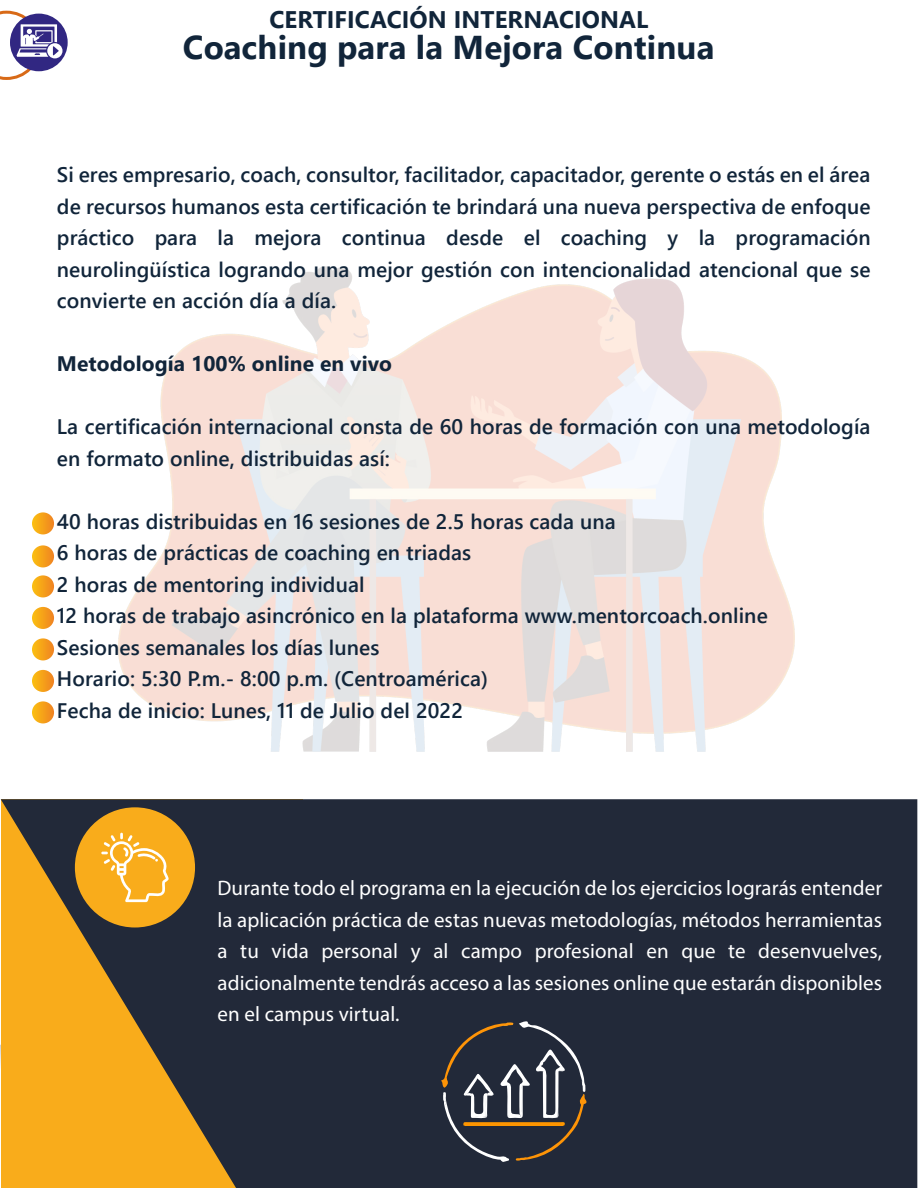
<style>
.page{position:relative;width:918px;height:1188px;background:#fff}
.page>*{position:absolute;margin:0;border:0;box-sizing:border-box;transform-origin:0 0}
.t1{font:700 33px "Segoe UI";letter-spacing:.005em;color:#11253a}
.t2{font:700 24px "Segoe UI";letter-spacing:.005em;color:#11253a}
.t3{font:600 21px/31.5px "Segoe UI";letter-spacing:.005em;color:#11253a}
.t4{font:21px/31.5px "Myriad Pro";letter-spacing:.005em;color:#fff;text-align:justify}
.t5{font:700 21px "Segoe UI";letter-spacing:.005em;color:#11253a}
</style>
<div class="page">
<img style="left:118px;top:266px;width:677px;height:486px">
<svg style="left:0;top:1045px;width:1px;height:20px"></svg>
<svg style="left:1px;top:799px;width:916px;height:389px;background:#403b34"></svg>
<div style="left:75px;top:807px;width:120px;height:121px;background:#f9ac1b;border-radius:50%"></div>
<svg style="left:101px;top:833px;width:68px;height:69px"></svg>
<svg style="left:32px;top:512px;width:22px;height:22px"></svg>
<svg style="left:32px;top:545px;width:22px;height:22px"></svg>
<svg style="left:32px;top:575px;width:22px;height:22px"></svg>
<svg style="left:32px;top:607px;width:22px;height:22px"></svg>
<svg style="left:32px;top:638px;width:22px;height:22px"></svg>
<svg style="left:32px;top:670px;width:22px;height:22px"></svg>
<svg style="left:32px;top:701px;width:22px;height:22px"></svg>
<svg style="left:10px;top:14px;width:58px;height:57px"></svg>
<svg style="left:0;top:11px;width:63px;height:69px"></svg>
<svg style="left:441px;top:1021px;width:146px;height:142px;background:#414148"></svg>
<p class="t2" style="left:269px;top:-3px;width:381px">CERTIFICACIÓN INTERNACIONAL</p>
<h1 class="t1" style="left:183px;top:17px;width:533px">Coaching para la Mejora Continua</h1>
<p class="t3" style="left:57px;top:157px;width:815px;text-align:justify">Si eres empresario, coach, consultor, facilitador, capacitador, gerente o estás en el área de recursos humanos esta certificación te brindará una nueva perspectiva de enfoque práctico para la mejora continua desde el coaching y la programación neurolingüística logrando una mejor gestión con intencionalidad atencional que se convierte en acción día a día.</p>
<p class="t5" style="left:57px;top:344px;width:336px">Metodología 100% online en vivo</p>
<p class="t3" style="left:57px;top:409px;width:815px">La certificación internacional consta de 60 horas de formación con una metodología en formato online, distribuidas así:</p>
<p class="t3" style="left:57px;top:504px;width:712px">40 horas distribuidas en 16 sesiones de 2.5 horas cada una<br>6 horas de prácticas de coaching en triadas<br>2 horas de mentoring individual<br>12 horas de trabajo asincrónico en la plataforma www.mentorcoach.online Sesiones semanales los días lunes<br>Horario: 5:30 P.m.- 8:00 p.m. (Centroamérica)<br>Fecha de inicio: Lunes, 11 de Julio del 2022</p>
<p class="t4" style="left:218px;top:872px;width:666px">Durante todo el programa en la ejecución de los ejercicios lograrás entender la aplicación práctica de estas nuevas metodologías, métodos herramientas a tu vida personal y al campo profesional en que te desenvuelves, adicionalmente tendrás acceso a las sesiones online que estarán disponibles en el campus virtual.</p>
</div>
